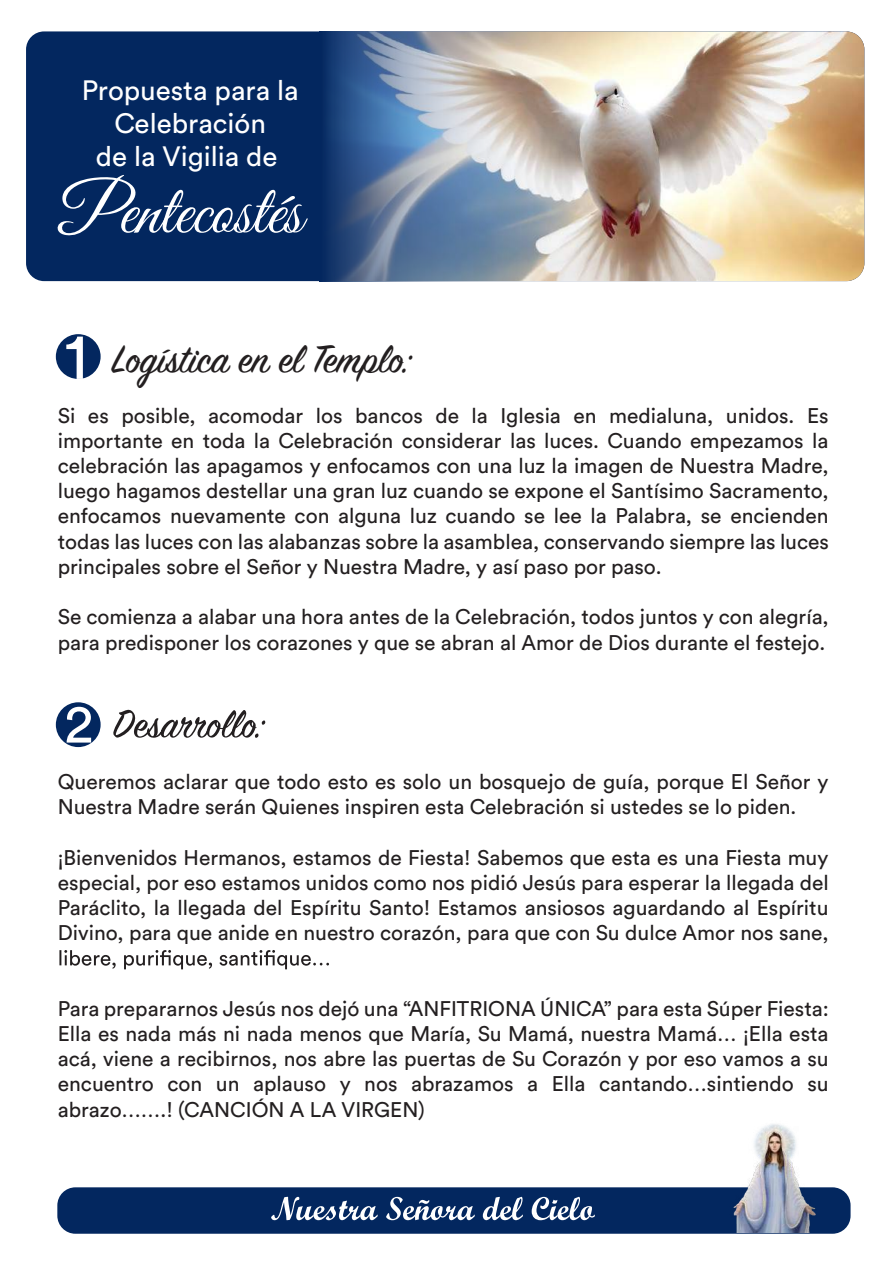
<style>
.page{position:relative;width:893px;height:1263px;background:#fff}
.page>*{position:absolute;margin:0;border:0;box-sizing:border-box;transform-origin:0 0}
.t1{font:71.1px "Great Vibes";color:#fff}
.t2{font:54px "Circular Pro";color:#fff}
.t3{font:43.65px "Sign Painter House Script";color:#231f20}
.t4{font:27.75px/33.3px "Circular Pro";color:#fff;text-align:center}
.t5{font:21px/25.2px "Circular Pro";color:#231f20;text-align:justify}
.s1{font-family:"Circular Pro";font-size:65.25px;color:#fff}
</style>
<div class="page">
<div style="left:57px;top:1187px;width:793px;height:47px;background:#03275f;border-radius:18px"></div>
<svg style="left:59px;top:950px;width:270px;height:19px"></svg>
<svg style="left:271px;top:1197px;width:107px;height:23px"></svg>
<svg style="left:386px;top:1197px;width:89px;height:23px"></svg>
<svg style="left:483px;top:1197px;width:40px;height:23px"></svg>
<svg style="left:532px;top:1197px;width:63px;height:23px"></svg>
<svg style="left:113px;top:709px;width:153px;height:29px"></svg>
<div style="left:56px;top:334px;width:45px;height:45px;background:#03275f;border-radius:50%"></div>
<div style="left:56px;top:702px;width:45px;height:45px;background:#03275f;border-radius:50%"></div>
<div style="left:26px;top:31px;width:838px;height:250px;background:#03275f;border-radius:18px"></div>
<img style="left:327px;top:31px;width:537px;height:250px">
<img style="left:326px;top:32px;width:276px;height:249px">
<img style="left:724px;top:1124px;width:99px;height:109px">
<h3 class="t4" style="left:82px;top:72px;width:218px">Propuesta para la<br>Celebración<br>de la Vigilia de</h3>
<h1 class="t1" style="left:59px;top:172px;width:245px">Pentecostés</h1>
<h3 class="t3" style="left:65px;top:332px;width:348px"><span class="s1">1</span> Logística en el Templo:</h3>
<p class="t5" style="left:58px;top:402px;width:773px">Si es posible, acomodar los bancos de la Iglesia en medialuna, unidos. Es importante en toda la Celebración considerar las luces. Cuando empezamos la celebración las apagamos y enfocamos con una luz la imagen de Nuestra Madre, luego hagamos destellar una gran luz cuando se expone el Santísimo Sacramento, enfocamos nuevamente con alguna luz cuando se lee la Palabra, se encienden todas las luces con las alabanzas sobre la asamblea, conservando siempre las luces principales sobre el Señor y Nuestra Madre, y así paso por paso.</p>
<p class="t5" style="left:58px;top:603px;width:772px">Se comienza a alabar una hora antes de la Celebración, todos juntos y con alegría, para predisponer los corazones y que se abran al Amor de Dios durante el festejo.</p>
<h2 class="t2" style="left:65px;top:687px;width:30px">2</h2>
<p class="t5" style="left:58px;top:768px;width:772px">Queremos aclarar que todo esto es solo un bosquejo de guía, porque El Señor y<br>Nuestra Madre serán Quienes inspiren esta Celebración si ustedes se lo piden.</p>
<p class="t5" style="left:58px;top:844px;width:772px">¡Bienvenidos Hermanos, estamos de Fiesta! Sabemos que esta es una Fiesta muy especial, por eso estamos unidos como nos pidió Jesús para esperar la llegada del Paráclito, la llegada del Espíritu Santo! Estamos ansiosos aguardando al Espíritu Divino, para que anide en nuestro corazón, para que con Su dulce Amor nos sane,</p>
<p class="t5" style="left:58px;top:995px;width:773px">Para prepararnos Jesús nos dejó una “ANFITRIONA ÚNICA” para esta Súper Fiesta:<br>Ella es nada más ni nada menos que María, Su Mamá, nuestra Mamá… ¡Ella esta acá, viene a recibirnos, nos abre las puertas de Su Corazón y por eso vamos a su encuentro con un aplauso y nos abrazamos a Ella cantando…sintiendo su abrazo…….! (CANCIÓN A LA VIRGEN)</p>
</div>
